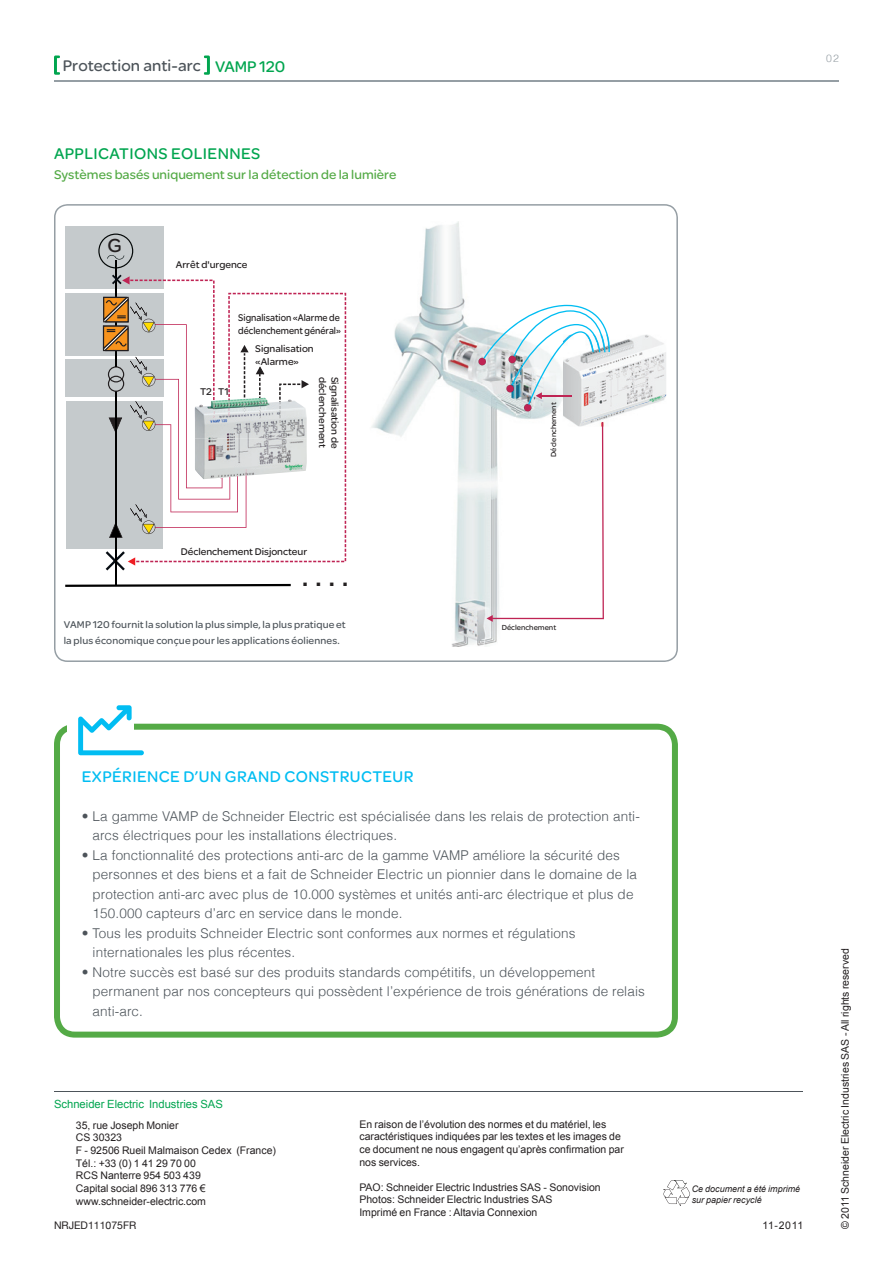
<style>
.page{position:relative;width:893px;height:1263px;background:#fff}
.page>*{position:absolute;margin:0;border:0;box-sizing:border-box;transform-origin:0 0}
.t1{font:700 24.15px "Arial";color:#231f20}
.t2{font:20.1px "SE Optimist";color:#231f20}
.t3{font:16.5px "SE Optimist";letter-spacing:.025em;color:#01bdf2}
.t4{font:16.5px "SE Optimist";color:#4d545a}
.t5{font:16.5px "SE Optimist";letter-spacing:.025em;color:#00a54f}
.t6{font:300 13.5px/19.5px "Helvetica";letter-spacing:.01em;color:#4d545a}
.t7{font:13.5px "SE Optimist";letter-spacing:.005em;color:#54aa46}
.t8{font:11.25px "Arial";color:#00a54f}
.t9{font:10.5px/12.6px "Arial";color:#231f20}
.t10{font:10.5px/16.5px "SE Optimist";letter-spacing:.015em;color:#4d545a}
.t11{font:10.5px "Helvetica Neue";color:#231f20}
.t12{font:300 10.5px "Helvetica";color:#959ea4}
.t13{font:10.35px/12.5px "SE Optimist";color:#231f20}
.t14{font:10.35px/12.5px "SE Optimist";color:#231f20;scale:.91 1}
.t15{font:italic 9px/10.8px "Arial";color:#231f20}
.t16{font:7.8px "SE Optimist";color:#231f20}
.s1{color:#00a54f}
</style>
<div class="page">
<hr style="left:54px;top:80px;width:785px;height:1px;background:#959ea4">
<svg style="left:54px;top:55px;width:6px;height:20px"></svg>
<svg style="left:204px;top:56px;width:6px;height:19px"></svg>
<svg style="left:54px;top:724px;width:624px;height:313px"></svg>
<div style="left:67px;top:719px;width:66px;height:15px;background:#fff"></div>
<svg style="left:78px;top:705px;width:66px;height:50px"></svg>
<svg style="left:54px;top:204px;width:624px;height:458px"></svg>
<hr style="left:54px;top:1091px;width:749px;height:1px;background:#4d545a">
<svg style="left:663px;top:1180px;width:27px;height:26px"></svg>
<p class="t4" style="left:63px;top:54px;width:224px">Protection anti-arc <span class="s1">VAMP 120</span></p>
<p class="t5" style="left:54px;top:142px;width:208px">APPLICATIONS EOLIENNES</p>
<p class="t7" style="left:54px;top:165px;width:344px">Systèmes basés uniquement sur la détection de la lumière</p>
<h2 class="t2" style="left:108px;top:231px;width:16px">G</h2>
<p class="t13" style="left:176px;top:258px;width:73px">Arrêt d'urgence</p>
<p class="t13" style="left:200px;top:385px;width:30px">T2 T1</p>
<p class="t14" style="left:238px;top:312px;width:114px">Signalisation «Alarme de déclenchement général»</p>
<p class="t13" style="left:255px;top:342px;width:60px">Signalisation «Alarme»</p>
<p class="t13" style="left:329px;top:377px;width:73px;rotate:90deg">déclenchement</p>
<p class="t13" style="left:341px;top:377px;width:73px;rotate:90deg">Signalisation de</p>
<p class="t13" style="left:181px;top:545px;width:128px">Déclenchement Disjoncteur</p>
<h1 class="t1" style="left:302px;top:561px;width:48px">....</h1>
<p class="t10" style="left:64px;top:616px;width:284px">VAMP 120 fournit la solution la plus simple, la plus pratique et la plus économique conçue pour les applications éoliennes.</p>
<p class="t16" style="left:548px;top:457px;width:56px;rotate:-90deg">Déclenchement</p>
<p class="t16" style="left:502px;top:622px;width:56px">Déclenchement</p>
<p class="t12" style="left:826px;top:51px;width:14px">02</p>
<p class="t3" style="left:82px;top:765px;width:333px">EXPÉRIENCE D’UN GRAND CONSTRUCTEUR</p>
<p class="t6" style="left:93px;top:806px;width:549px;text-indent:-11px">• La gamme VAMP de Schneider Electric est spécialisée dans les relais de protection anti&shy;arcs électriques pour les installations électriques.</p>
<p class="t6" style="left:93px;top:845px;width:546px;text-indent:-11px">• La fonctionnalité des protections anti-arc de la gamme VAMP améliore la sécurité des personnes et des biens et a fait de Schneider Electric un pionnier dans le domaine de la protection anti-arc avec plus de 10.000 systèmes et unités anti-arc électrique et plus de 150.000 capteurs d’arc en service dans le monde.</p>
<p class="t6" style="left:93px;top:923px;width:484px;text-indent:-11px">• Tous les produits Schneider Electric sont conformes aux normes et régulations internationales les plus récentes.</p>
<p class="t6" style="left:93px;top:962px;width:554px;text-indent:-11px">• Notre succès est basé sur des produits standards compétitifs, un développement permanent par nos concepteurs qui possèdent l’expérience de trois générations de relais anti-arc.</p>
<p class="t8" style="left:54px;top:1097px;width:170px">Schneider Electric Industries SAS</p>
<p class="t9" style="left:76px;top:1119px;width:202px">35, rue Joseph Monier<br>CS 30323<br>F - 92506 Rueil Malmaison Cedex (France)<br>Tél.: +33 (0) 1 41 29 70 00<br>RCS Nanterre 954 503 439<br>Capital social 896 313 776 € www.schneider-electric.com</p>
<p class="t11" style="left:54px;top:1219px;width:84px">NRJED111075FR</p>
<p class="t9" style="left:359px;top:1118px;width:266px">En raison de l’évolution des normes et du matériel, les caractéristiques indiquées par les textes et les images de ce document ne nous engagent qu’après confirmation par nos services.</p>
<p class="t9" style="left:359px;top:1181px;width:243px">PAO: Schneider Electric Industries SAS - Sonovision<br>Photos: Schneider Electric Industries SAS<br>Imprimé en France : Altavia Connexion</p>
<p class="t15" style="left:692px;top:1184px;width:110px">Ce document a été imprimé sur papier recyclé</p>
<p class="t9" style="left:762px;top:1219px;width:42px">11-2011</p>
<p class="t9" style="left:839px;top:1229px;width:282px;rotate:-90deg">© 2011 Schneider Electric Industries SAS - All rights reserved</p>
</div>
